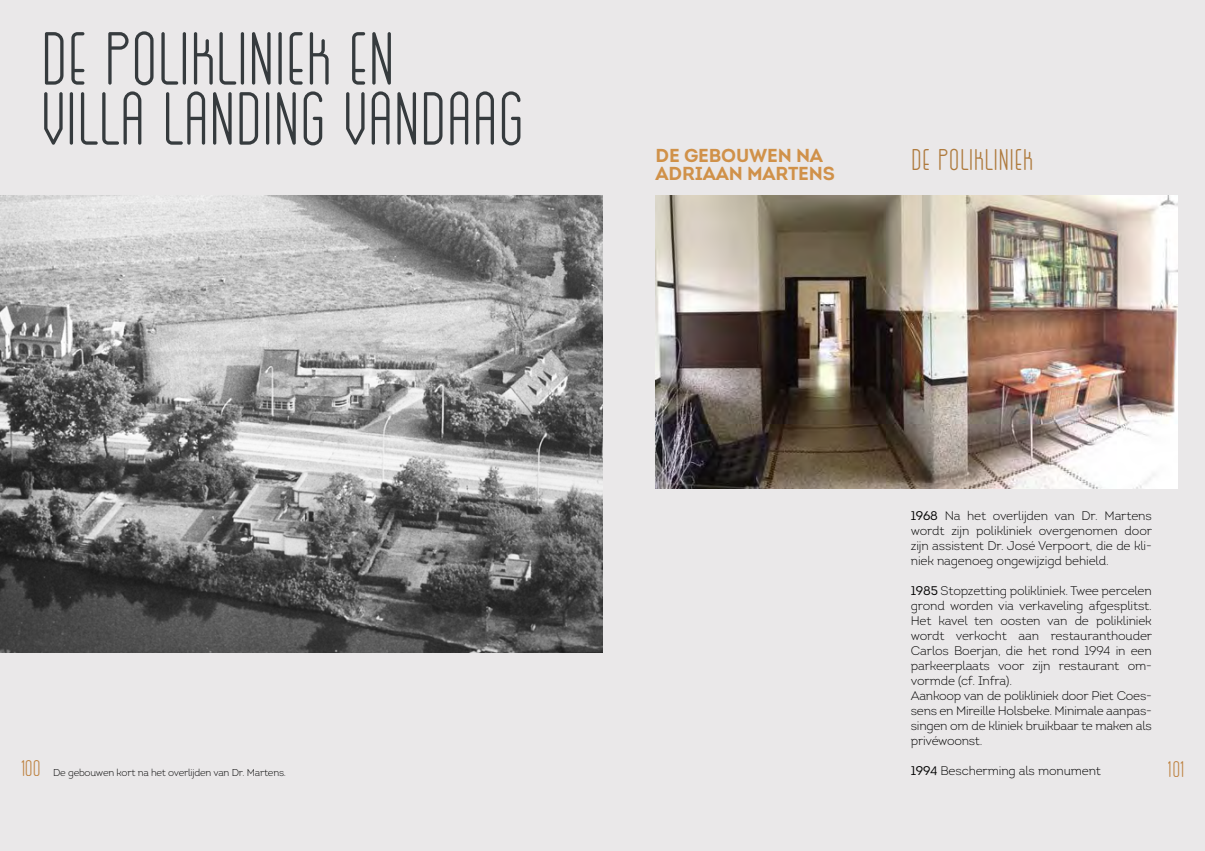
<style>
.page{position:relative;width:1205px;height:851px;background:#fff}
.page>*{position:absolute;margin:0;border:0;box-sizing:border-box;transform-origin:0 0}
.t1{font:75px/60px "GOGOIA";letter-spacing:-.025em;color:#363b3e}
.t2{font:30px "GOGOIA";letter-spacing:-.01em;color:#af7b3e}
.t3{font:22.5px "GOGOIA";letter-spacing:-.025em;color:#d09149}
.t4{font:700 18.75px/17.5px "Intro";letter-spacing:-.01em;color:#d09149}
.t5{font:300 12.5px/15px "Intro";letter-spacing:-.01em;color:#000;text-align:justify}
.t6{font:300 10px "Intro";letter-spacing:-.02em;color:#000}
.s1{font-weight:400}
</style>
<div class="page">
<div style="left:0;top:0;width:1205px;height:850px;background:#eae8e9"></div>
<img style="left:0;top:195px;width:602px;height:457px">
<img style="left:656px;top:195px;width:521px;height:293px">
<h1 class="t1" style="left:40px;top:29px;width:487px">DE POLIKLINIEK EN<br>VILLA LANDING VANDAAG</h1>
<h3 class="t4" style="left:656px;top:147px;width:181px">DE GEBOUWEN NA<br>ADRIAAN MARTENS</h3>
<h2 class="t2" style="left:911px;top:144px;width:124px">DE POLIKLINIEK</h2>
<p class="t5" style="left:911px;top:508px;width:243px"><span class="s1">1968</span> Na het overlijden van Dr. Martens wordt zijn polikliniek overgenomen door zijn assistent Dr. José Verpoort, die de kli&shy;niek nagenoeg ongewijzigd behield.</p>
<p class="t5" style="left:911px;top:583px;width:243px;text-align:left"><span class="s1">1985</span> Stopzetting polikliniek. Twee percelen grond worden via verkaveling afgesplitst.<br>Het kavel ten oosten van de polikliniek wordt verkocht aan restauranthouder Carlos Boerjan, die het rond 1994 in een parkeerplaats voor zijn restaurant om&shy;vormde (cf. Infra).<br>Aankoop van de polikliniek door Piet Coes&shy;sens en Mireille Holsbeke. Minimale aanpas&shy;singen om de kliniek bruikbaar te maken als privéwoonst.</p>
<p class="t5" style="left:911px;top:763px;width:192px"><span class="s1">1994</span> Bescherming als monument</p>
<h3 class="t3" style="left:20px;top:756px;width:22px">100</h3>
<h3 class="t3" style="left:1168px;top:757px;width:18px">101</h3>
<p class="t6" style="left:53px;top:766px;width:234px">De gebouwen kort na het overlijden van Dr. Martens.</p>
</div>
